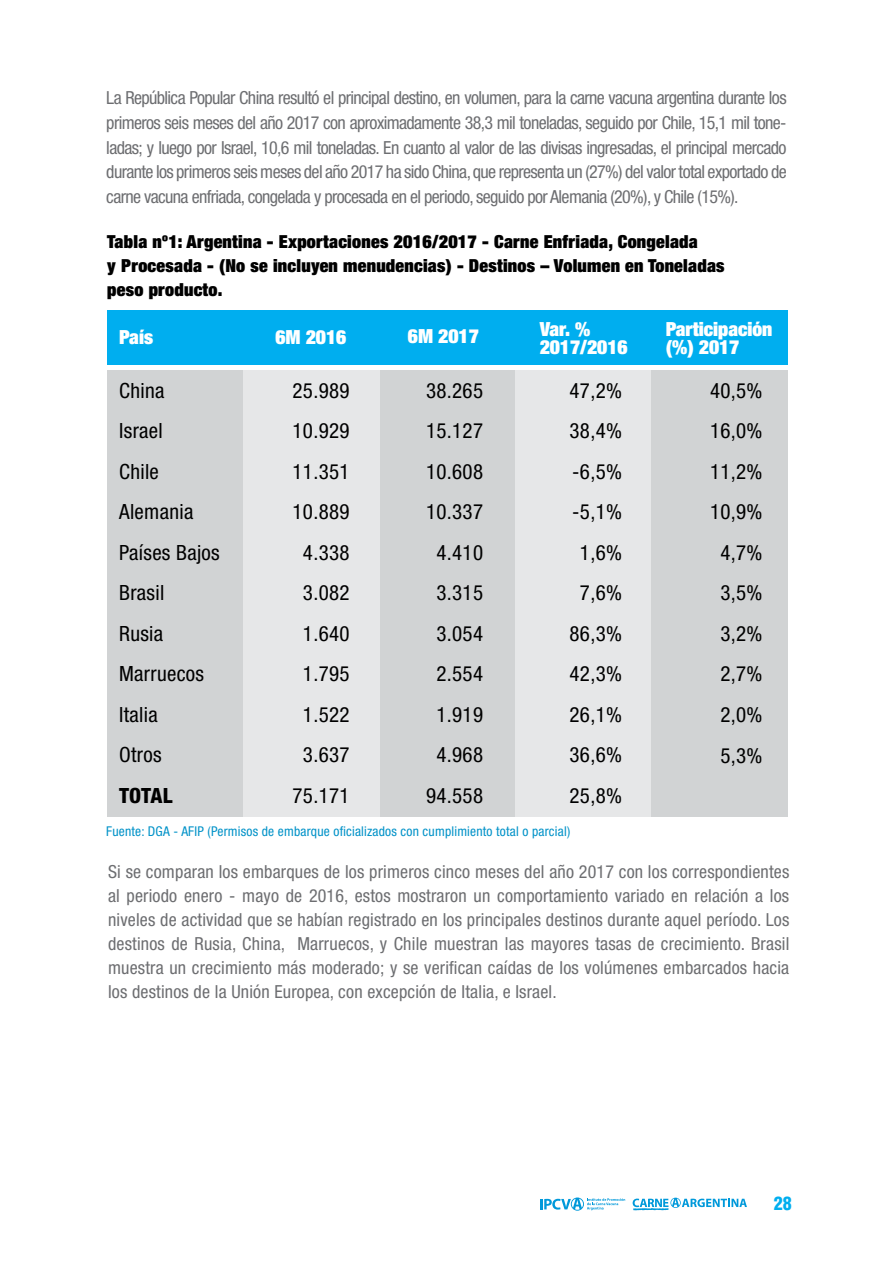
<style>
.page{position:relative;width:893px;height:1263px;background:#fff}
.page>*{position:absolute;margin:0;border:0;box-sizing:border-box;transform-origin:0 0}
.t1{font:condensed 21px/40.5px "Helvetica Neue";letter-spacing:.015em;color:#000;text-align:center}
.t2{font:800 condensed 21px "Helvetica Neue";letter-spacing:-.005em;color:#000}
.t3{font:900 expanded 19.5px/18px "Helvetica Neue";color:#fff}
.t4{font:condensed 18px/24px "Helvetica Neue";letter-spacing:-.01em;color:#6d6e71;text-align:justify}
.t5{font:900 expanded 18px/24px "Helvetica Neue";letter-spacing:.015em;color:#000}
.t6{font:900 condensed 18px "Helvetica";color:#00aeef}
.t7{font:condensed 13.5px "Helvetica Neue";letter-spacing:.015em;color:#0092c8}
</style>
<div class="page">
<svg style="left:633px;top:1198px;width:114px;height:12px"></svg>
<svg style="left:540px;top:1197px;width:85px;height:14px"></svg>
<div style="left:107px;top:310px;width:681px;height:54px;background:#00aeef"></div>
<div style="left:107px;top:370px;width:136px;height:447px;background:#d1d3d4"></div>
<div style="left:379px;top:370px;width:136px;height:447px;background:#d1d3d4"></div>
<div style="left:243px;top:370px;width:136px;height:447px;background:#e6e7e8"></div>
<div style="left:515px;top:370px;width:137px;height:447px;background:#e6e7e8"></div>
<div style="left:652px;top:370px;width:136px;height:447px;background:#d1d3d4"></div>
<p class="t4" style="left:106px;top:85px;width:682px;line-height:24.8px">La República Popular China resultó el principal destino, en volumen, para la carne vacuna argentina durante los primeros seis meses del año 2017 con aproximadamente 38,3 mil toneladas, seguido por Chile, 15,1 mil tone&shy;ladas; y luego por Israel, 10,6 mil toneladas. En cuanto al valor de las divisas ingresadas, el principal mercado durante los primeros seis meses del año 2017 ha sido China, que representa un (27%) del valor total exportado de carne vacuna enfriada, congelada y procesada en el periodo, seguido por Alemania (20%), y Chile (15%).</p>
<p class="t5" style="left:107px;top:229px;width:619px">Tabla nº1: Argentina - Exportaciones 2016/2017 - Carne Enfriada, Congelada<br>y Procesada - (No se incluyen menudencias) - Destinos – Volumen en Toneladas peso producto.</p>
<p class="t3" style="left:119px;top:327px;width:35px">País</p>
<p class="t3" style="left:275px;top:327px;width:72px">6M 2016</p>
<p class="t3" style="left:408px;top:327px;width:72px">6M 2017</p>
<p class="t3" style="left:540px;top:320px;width:89px">Var. %<br>2017/2016</p>
<p class="t3" style="left:666px;top:320px;width:108px">Participación (%) 2017</p>
<p class="t1" style="left:119px;top:370px;width:102px;text-align:left">China<br>Israel<br>Chile<br>Alemania<br>Países Bajos<br>Brasil<br>Rusia<br>Marruecos<br>Italia<br>Otros</p>
<p class="t2" style="left:119px;top:782px;width:55px">TOTAL</p>
<p class="t1" style="left:293px;top:370px;width:59px">25.989<br>10.929<br>11.351<br>10.889<br>4.338<br>3.082<br>1.640<br>1.795<br>1.522<br>3.637<br>75.171</p>
<p class="t1" style="left:426px;top:370px;width:59px">38.265<br>15.127<br>10.608<br>10.337<br>4.410<br>3.315<br>3.054<br>2.554<br>1.919<br>4.968<br>94.558</p>
<p class="t1" style="left:569px;top:370px;width:54px">47,2%<br>38,4% -6,5% -5,1%<br>1,6%<br>7,6%<br>86,3%<br>42,3%<br>26,1%<br>36,6%<br>25,8%</p>
<p class="t1" style="left:710px;top:370px;width:54px">40,5%<br>16,0%<br>11,2%<br>10,9%<br>4,7%<br>3,5%<br>3,2%<br>2,7%<br>2,0%<br>5,3%</p>
<p class="t7" style="left:106px;top:823px;width:465px">Fuente: DGA - AFIP (Permisos de embarque oficializados con cumplimiento total o parcial)</p>
<p class="t4" style="left:108px;top:860px;width:683px">Si se comparan los embarques de los primeros cinco meses del año 2017 con los correspondientes al periodo enero - mayo de 2016, estos mostraron un comportamiento variado en relación a los niveles de actividad que se habían registrado en los principales destinos durante aquel período. Los destinos de Rusia, China, Marruecos, y Chile muestran las mayores tasas de crecimiento. Brasil muestra un crecimiento más moderado; y se verifican caídas de los volúmenes embarcados hacia los destinos de la Unión Europea, con excepción de Italia, e Israel.</p>
<p class="t6" style="left:774px;top:1192px;width:19px">28</p>
</div>
